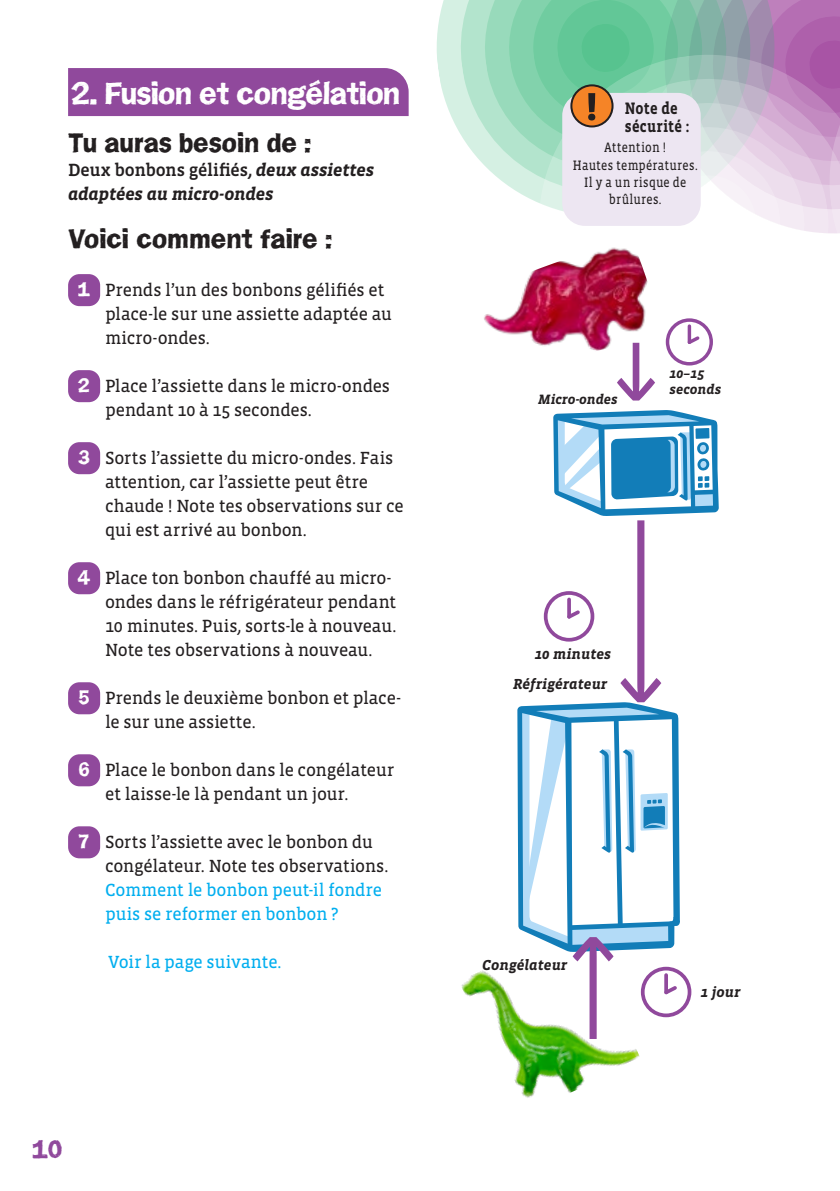
<style>
.page{position:relative;width:840px;height:1191px;background:#fff}
.page>*{position:absolute;margin:0;border:0;box-sizing:border-box;transform-origin:0 0}
.t1{font:32px "Franklin Gothic Hand Demi";letter-spacing:-.02em;color:#fff}
.t2{font:28px "Franklin Gothic Hand Demi";color:#231f20}
.t3{font:26px "Franklin Gothic Hand Demi";color:#90499c}
.t4{font:18px/24px "Vista Slab OT";letter-spacing:-.01em;color:#231f20}
.t5{font:18px/24px "Vista Slab OT";letter-spacing:-.015em;color:#00aeef}
.t6{font:italic 700 18px/24px "Vista Slab OT";letter-spacing:-.015em;color:#231f20}
.t7{font:700 17px/18px "Vista Slab OT";letter-spacing:.015em;color:#231f20;scale:.86 1}
.t8{font:italic 700 14.8px "Vista Slab OT";color:#231f20}
.t9{font:14px/17.4px "Vista Slab OT";letter-spacing:.025em;color:#231f20;text-align:center;scale:.86 1}
.t10{font:italic 700 13.8px/15.6px "Vista Slab OT";color:#231f20}
.s1{font-weight:500;font-style:normal}
.s2{font-family:"Franklin Gothic Hand Demi";font-size:20px;color:#fff}
</style>
<div class="page">
<svg style="left:436px;top:0;width:63px;height:179px"></svg>
<div style="left:68px;top:68px;width:340px;height:48px;background:#90499c"></div>
<div style="left:68px;top:274px;width:32px;height:32px;background:#90499c;border-radius:11px"></div>
<div style="left:68px;top:370px;width:32px;height:32px;background:#90499c;border-radius:11px"></div>
<div style="left:68px;top:442px;width:32px;height:32px;background:#90499c;border-radius:11px"></div>
<div style="left:68px;top:562px;width:32px;height:32px;background:#90499c;border-radius:11px"></div>
<div style="left:68px;top:682px;width:32px;height:32px;background:#90499c;border-radius:11px"></div>
<div style="left:68px;top:754px;width:32px;height:32px;background:#90499c;border-radius:11px"></div>
<div style="left:68px;top:826px;width:32px;height:32px;background:#90499c;border-radius:11px"></div>
<svg style="left:617px;top:363px;width:37px;height:37px"></svg>
<svg style="left:667px;top:320px;width:43px;height:44px"></svg>
<div style="left:665px;top:318px;width:47px;height:47px;border:3px solid #90499c;border-radius:50%"></div>
<hr style="left:687px;top:326px;width:3px;height:16px;background:#90499c">
<svg style="left:684px;top:333px;width:18px;height:14px"></svg>
<svg style="left:519px;top:410px;width:199px;height:608px"></svg>
<svg style="left:499px;top:0;width:340px;height:234px;background:#bcc9ca"></svg>
<img style="left:484px;top:247px;width:164px;height:116px">
<img style="left:461px;top:926px;width:179px;height:172px">
<h1 class="t1" style="left:71px;top:74px;width:330px">2. Fusion et congélation</h1>
<h2 class="t2" style="left:68px;top:126px;width:244px">Tu auras besoin de :</h2>
<p class="t6" style="left:68px;top:158px;width:307px"><span class="s1">Deux bonbons gélifiés,</span> deux assiettes adaptées au micro-ondes</p>
<h2 class="t2" style="left:68px;top:222px;width:265px">Voici comment faire :</h2>
<p class="t4" style="left:105px;top:278px;width:288px;text-indent:-27px"><span class="s2">1</span> Prends l’un des bonbons gélifiés et place-le sur une assiette adaptée au micro-ondes.</p>
<p class="t4" style="left:105px;top:374px;width:286px;text-indent:-27px"><span class="s2">2</span> Place l’assiette dans le micro-ondes pendant 10 à 15 secondes.</p>
<p class="t4" style="left:105px;top:446px;width:300px;text-indent:-27px"><span class="s2">3</span> Sorts l’assiette du micro-ondes. Fais attention, car l’assiette peut être chaude ! Note tes observations sur ce qui est arrivé au bonbon.</p>
<p class="t4" style="left:105px;top:566px;width:293px;text-indent:-28px"><span class="s2">4</span> Place ton bonbon chauffé au micro&shy;ondes dans le réfrigérateur pendant 10 minutes. Puis, sorts-le à nouveau.<br>Note tes observations à nouveau.</p>
<p class="t4" style="left:105px;top:686px;width:297px;text-indent:-26px"><span class="s2">5</span> Prends le deuxième bonbon et place&shy;le sur une assiette.</p>
<p class="t4" style="left:105px;top:758px;width:291px;text-indent:-26px"><span class="s2">6</span> Place le bonbon dans le congélateur et laisse-le là pendant un jour.</p>
<p class="t4" style="left:105px;top:830px;width:285px;text-indent:-26px"><span class="s2">7</span> Sorts l’assiette avec le bonbon du congélateur. Note tes observations.</p>
<p class="t5" style="left:105px;top:878px;width:278px">Comment le bonbon peut-il fondre puis se reformer en bonbon ?</p>
<p class="t5" style="left:109px;top:950px;width:174px">Voir la page suivante.</p>
<h3 class="t3" style="left:33px;top:1134px;width:31px">10</h3>
<p class="t7" style="left:624px;top:100px;width:76px">Note de sécurité :</p>
<p class="t9" style="left:572px;top:139px;width:147px">Attention !<br>Hautes températures.<br>Il y a un risque de brûlures.</p>
<p class="t10" style="left:538px;top:392px;width:81px">Micro-ondes</p>
<p class="t10" style="left:669px;top:366px;width:53px">10–15 seconds</p>
<p class="t8" style="left:534px;top:646px;width:78px">10 minutes</p>
<p class="t8" style="left:513px;top:676px;width:96px">Réfrigérateur</p>
<p class="t8" style="left:482px;top:957px;width:86px">Congélateur</p>
<p class="t8" style="left:700px;top:984px;width:41px">1 jour</p>
</div>
